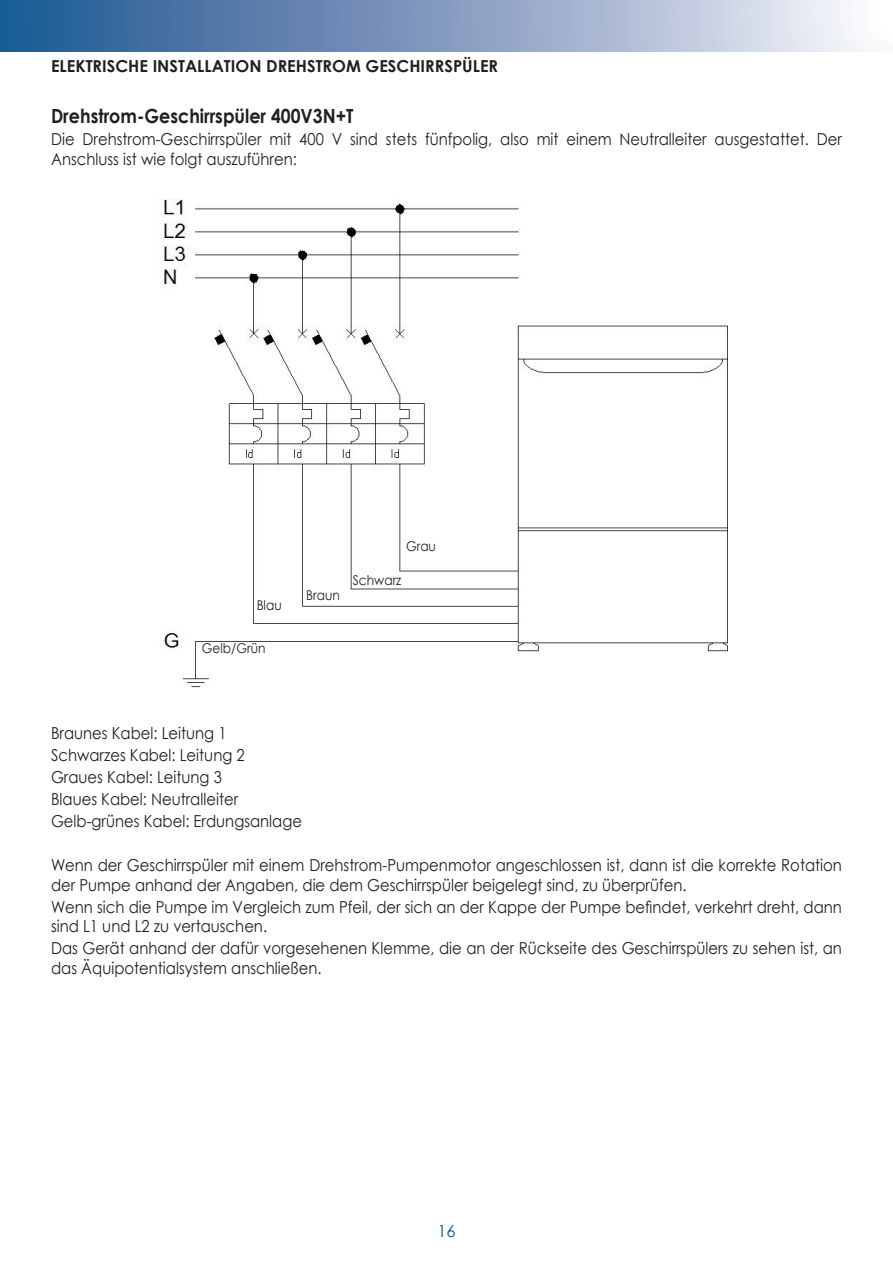
<style>
.page{position:relative;width:893px;height:1263px;background:#fff}
.page>*{position:absolute;margin:0;border:0;box-sizing:border-box;transform-origin:0 0}
.t1{font:700 19.5px "Century Gothic";color:#231f20;scale:.9 1}
.t2{font:16.5px/19.8px "Century Gothic";color:#231f20;scale:.9 1}
.t3{font:700 16.5px "Century Gothic";color:#231f20}
.t4{font:16.5px "Century Gothic";color:#115a91}
.t5{font:13.5px "Century Gothic";color:#231f20;scale:.9 1}
</style>
<div class="page">
<div style="left:0;top:0;width:893px;height:51px;background:linear-gradient(to right,#18508e,#f9f3fa)"></div>
<img style="left:164px;top:199px;width:564px;height:489px">
<div style="left:306px;top:590px;width:56px;height:10px;background:#fff"></div>
<div style="left:257px;top:595px;width:40px;height:19px;background:#fff"></div>
<div style="left:202px;top:643px;width:117px;height:11px;background:#fff"></div>
<div style="left:353px;top:573px;width:69px;height:15px;background:#fff"></div>
<div style="left:406px;top:538px;width:77px;height:16px;background:#fff"></div>
<p class="t3" style="left:51px;top:53px;width:449px">ELEKTRISCHE INSTALLATION DREHSTROM GESCHIRRSPÜLER</p>
<p class="t1" style="left:51px;top:101px;width:338px">Drehstrom-Geschirrspüler 400V3N+T</p>
<p class="t2" style="left:51px;top:129px;width:880px">Die Drehstrom-Geschirrspüler mit 400 V sind stets fünfpolig, also mit einem Neutralleiter ausgestattet. Der<br>Anschluss ist wie folgt auszuführen:</p>
<p class="t5" style="left:406px;top:536px;width:35px">Grau</p>
<p class="t5" style="left:257px;top:595px;width:29px">Blau</p>
<p class="t5" style="left:202px;top:639px;width:72px">Gelb/Grün</p>
<p class="t5" style="left:306px;top:586px;width:39px">Braun</p>
<p class="t5" style="left:353px;top:571px;width:55px">Schwarz</p>
<p class="t2" style="left:51px;top:722px;width:280px;line-height:21.9px">Braunes Kabel: Leitung 1<br>Schwarzes Kabel: Leitung 2<br>Graues Kabel: Leitung 3<br>Blaues Kabel: Neutralleiter<br>Gelb-grünes Kabel: Erdungsanlage</p>
<p class="t2" style="left:51px;top:855px;width:880px">Wenn der Geschirrspüler mit einem Drehstrom-Pumpenmotor angeschlossen ist, dann ist die korrekte Rotation der Pumpe anhand der Angaben, die dem Geschirrspüler beigelegt sind, zu überprüfen.</p>
<p class="t2" style="left:51px;top:896px;width:880px">Wenn sich die Pumpe im Vergleich zum Pfeil, der sich an der Kappe der Pumpe befindet, verkehrt dreht, dann sind L1 und L2 zu vertauschen.</p>
<p class="t2" style="left:51px;top:938px;width:880px">Das Gerät anhand der dafür vorgesehenen Klemme, die an der Rückseite des Geschirrspülers zu sehen ist, an das Äquipotentialsystem anschließen.</p>
<p class="t4" style="left:437px;top:1219px;width:20px">16</p>
</div>
